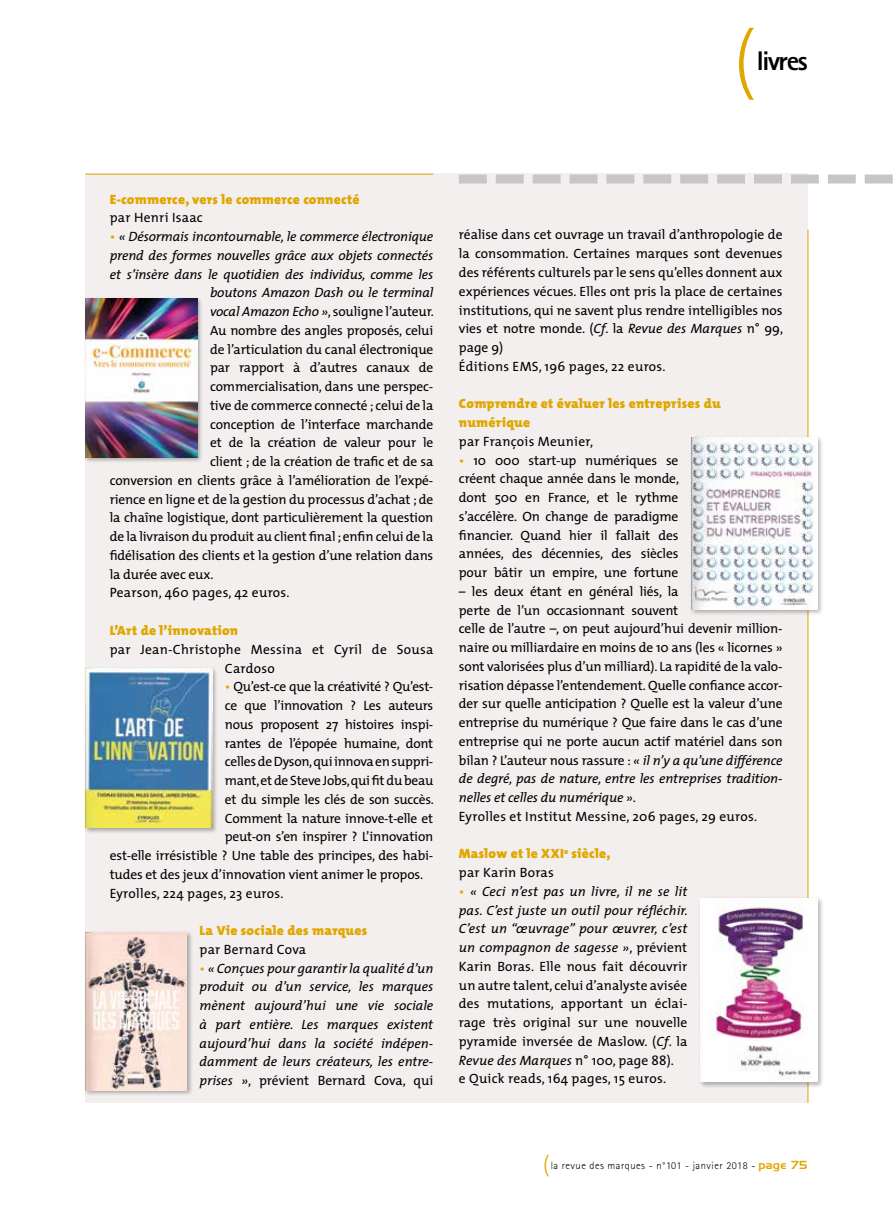
<style>
.page{position:relative;width:893px;height:1212px;background:#fff}
.page>*{position:absolute;margin:0;border:0;box-sizing:border-box;transform-origin:0 0}
.t1{font:300 75px "The Mix";color:#e0a700}
.t2{font:800 27px "Rotis Sans Serif";letter-spacing:-.05em;color:#000}
.t3{font:13.5px/18.8px "The Mix";letter-spacing:-.01em;color:#000}
.t4{font:italic 13.5px/18.8px "The Mix";letter-spacing:-.01em;color:#000;text-align:justify}
.t5{font:13.5px/18.8px "The Mix";letter-spacing:.01em;color:#000}
.t6{font:900 13.5px/18.8px "The Mix";letter-spacing:.02em;color:#e0a700}
.t7{font:13.5px/18.8px "The Mix";letter-spacing:.02em;color:#000}
.t8{font:300 10.5px "Rotis Sans Serif";letter-spacing:.05em;color:#000}
.s1{font-style:normal;color:#e0a700}
.s2{font-style:italic}
.s3{color:#e0a700}
.s4{font-style:normal}
.s5{font-weight:400;color:#000}
.s6{font-family:"The Mix";font-size:22.5px;color:#e0a700}
.s7{font-family:"Hancock Park Laser";font-weight:400;color:#e0a700}
</style>
<div class="page">
<div style="left:85px;top:174px;width:723px;height:929px;background:#f2efee"></div>
<hr style="left:808px;top:230px;width:1px;height:873px;background:#e0a700">
<hr style="left:85px;top:174px;width:348px;height:1px;background:#e0a700">
<div style="left:84px;top:297px;width:120px;height:166px;background:#000;opacity:.3"></div>
<img style="left:85px;top:299px;width:112px;height:158px">
<div style="left:689px;top:435px;width:135px;height:182px;background:#000;opacity:.3"></div>
<img style="left:691px;top:437px;width:126px;height:172px">
<div style="left:698px;top:896px;width:126px;height:192px;background:#000;opacity:.3"></div>
<img style="left:700px;top:898px;width:117px;height:183px">
<div style="left:84px;top:667px;width:134px;height:167px;background:#000;opacity:.3"></div>
<img style="left:85px;top:668px;width:127px;height:160px">
<div style="left:84px;top:930px;width:109px;height:166px;background:#000;opacity:.3"></div>
<img style="left:85px;top:932px;width:102px;height:158px">
<svg style="left:459px;top:175px;width:434px;height:9px"></svg>
<h1 class="t1" style="left:733px;top:-2px;width:24px">(</h1>
<h2 class="t2" style="left:757px;top:44px;width:53px">livres</h2>
<p class="t6" style="left:110px;top:189px;width:251px">E-commerce, vers le commerce connecté</p>
<p class="t7" style="left:110px;top:208px;width:95px">par Henri Isaac</p>
<p class="t4" style="left:110px;top:227px;width:325px"><span class="s1">•</span> « Désormais incontournable, le commerce électronique</p>
<p class="t4" style="left:110px;top:246px;width:325px">prend des formes nouvelles grâce aux objets connectés</p>
<p class="t4" style="left:110px;top:264px;width:325px">et s’insère dans le quotidien des individus, comme les</p>
<p class="t4" style="left:210px;top:283px;width:225px">boutons Amazon Dash ou le terminal</p>
<p class="t3" style="left:210px;top:302px;width:225px"><span class="s2">vocal Amazon Echo »</span>, souligne l’auteur.</p>
<p class="t3" style="left:210px;top:321px;width:225px">Au nombre des angles proposés, celui</p>
<p class="t3" style="left:210px;top:339px;width:225px">de l’articulation du canal électronique</p>
<p class="t3" style="left:210px;top:358px;width:225px">par rapport à d’autres canaux de</p>
<p class="t3" style="left:210px;top:377px;width:225px">commercialisation, dans une perspec-</p>
<p class="t3" style="left:210px;top:396px;width:225px">tive de commerce connecté ; celui de la</p>
<p class="t3" style="left:210px;top:414px;width:225px">conception de l’interface marchande</p>
<p class="t3" style="left:210px;top:433px;width:225px">et de la création de valeur pour le</p>
<p class="t3" style="left:210px;top:452px;width:225px">client ; de la création de trafic et de sa</p>
<p class="t3" style="left:110px;top:471px;width:325px">conversion en clients grâce à l’amélioration de l’expé-</p>
<p class="t3" style="left:110px;top:489px;width:325px">rience en ligne et de la gestion du processus d’achat ; de</p>
<p class="t3" style="left:110px;top:508px;width:325px">la chaîne logistique, dont particulièrement la question</p>
<p class="t3" style="left:110px;top:527px;width:325px">de la livraison du produit au client final ; enfin celui de la</p>
<p class="t3" style="left:110px;top:546px;width:325px">fidélisation des clients et la gestion d’une relation dans</p>
<p class="t3" style="left:110px;top:564px;width:105px">la durée avec eux.</p>
<p class="t7" style="left:110px;top:583px;width:181px">Pearson, 460 pages, 42 euros.</p>
<p class="t6" style="left:110px;top:621px;width:130px">L’Art de l’innovation</p>
<p class="t7" style="left:225px;top:639px;width:210px;text-indent:-115px">par Jean-Christophe Messina et Cyril de Sousa<br>Cardoso</p>
<p class="t3" style="left:225px;top:677px;width:210px"><span class="s3">•</span> Qu’est-ce que la créativité ? Qu’est-</p>
<p class="t3" style="left:225px;top:696px;width:210px">ce que l’innovation ? Les auteurs</p>
<p class="t3" style="left:225px;top:714px;width:210px">nous proposent 27 histoires inspi-</p>
<p class="t3" style="left:225px;top:733px;width:210px">rantes de l’épopée humaine, dont</p>
<p class="t3" style="left:225px;top:752px;width:210px">celles de Dyson, qui innova en suppri-</p>
<p class="t3" style="left:225px;top:771px;width:210px">mant, et de Steve Jobs, qui fit du beau</p>
<p class="t3" style="left:225px;top:789px;width:210px">et du simple les clés de son succès.</p>
<p class="t3" style="left:225px;top:808px;width:210px">Comment la nature innove-t-elle et</p>
<p class="t3" style="left:225px;top:827px;width:210px">peut-on s’en inspirer ? L’innovation</p>
<p class="t3" style="left:110px;top:846px;width:325px">est-elle irrésistible ? Une table des principes, des habi-</p>
<p class="t3" style="left:110px;top:864px;width:315px">tudes et des jeux d’innovation vient animer le propos.</p>
<p class="t7" style="left:110px;top:883px;width:175px">Eyrolles, 224 pages, 23 euros.</p>
<p class="t6" style="left:200px;top:921px;width:169px">La Vie sociale des marques</p>
<p class="t7" style="left:200px;top:939px;width:108px">par Bernard Cova</p>
<p class="t4" style="left:200px;top:958px;width:235px"><span class="s1">•</span> « Conçues pour garantir la qualité d’un produit ou d’un service, les marques mènent aujourd’hui une vie sociale à part entière. Les marques existent aujourd’hui dans la société indépen&shy;damment de leurs créateurs, les entre&shy;prises »<span class="s4">, prévient Bernard Cova, qui</span></p>
<p class="t3" style="left:459px;top:225px;width:326px">réalise dans cet ouvrage un travail d’anthropologie de la consommation. Certaines marques sont devenues des référents culturels par le sens qu’elles donnent aux expériences vécues. Elles ont pris la place de certaines institutions, qui ne savent plus rendre intelligibles nos vies et notre monde. (<span class="s2">Cf</span>. la <span class="s2">Revue des Marques</span> n° 99, page 9)<br>Éditions EMS, 196 pages, 22 euros.</p>
<p class="t6" style="left:459px;top:394px;width:263px">Comprendre et évaluer les entreprises du numérique</p>
<p class="t7" style="left:459px;top:431px;width:136px">par François Meunier,</p>
<p class="t3" style="left:459px;top:450px;width:222px;text-align:justify"><span class="s3">•</span> 10 000 start-up numériques se créent chaque année dans le monde, dont 500 en France, et le rythme s’accélère. On change de paradigme financier. Quand hier il fallait des années, des décennies, des siècles pour bâtir un empire, une fortune</p>
<p class="t3" style="left:459px;top:581px;width:325px">– les deux étant en général liés, la<br>perte de l’un occasionnant souvent<br>celle de l’autre –, on peut aujourd’hui devenir million&shy;naire ou milliardaire en moins de 10 ans (les « licornes » sont valorisées plus d’un milliard). La rapidité de la valo&shy;risation dépasse l’entendement. Quelle confiance accor&shy;der sur quelle anticipation ? Quelle est la valeur d’une entreprise du numérique ? Que faire dans le cas d’une entreprise qui ne porte aucun actif matériel dans son bilan ? L’auteur nous rassure : <span class="s2">« il n’y a qu’une différence de degré, pas de nature, entre les entreprises tradition&shy;nelles et celles du numérique »</span>.<br>Eyrolles et Institut Messine, 206 pages, 29 euros.</p>
<p class="t6" style="left:459px;top:844px;width:153px">Maslow et le XXI<sup>e</sup> siècle, <span class="s5">par Karin Boras</span></p>
<p class="t5" style="left:459px;top:881px;width:231px"><span class="s3">•</span> <span class="s2">« Ceci n’est pas un livre, il ne se lit pas. C’est juste un outil pour réfléchir.<br>C’est un “œuvrage” pour œuvrer, c’est un compagnon de sagesse »</span>, prévient Karin Boras. Elle nous fait découvrir un autre talent, celui d’analyste avisée des mutations, apportant un éclai&shy;rage très original sur une nouvelle pyramide inversée de Maslow. (<span class="s2">Cf</span>. la <span class="s2">Revue des Marques</span> n° 100, page 88).<br>e Quick reads, 164 pages, 15 euros.</p>
<p class="t8" style="left:543px;top:1159px;width:267px"><span class="s6">(</span>la revue des marques - n°101 - janvier 2018 - <span class="s7">page 75</span></p>
</div>
